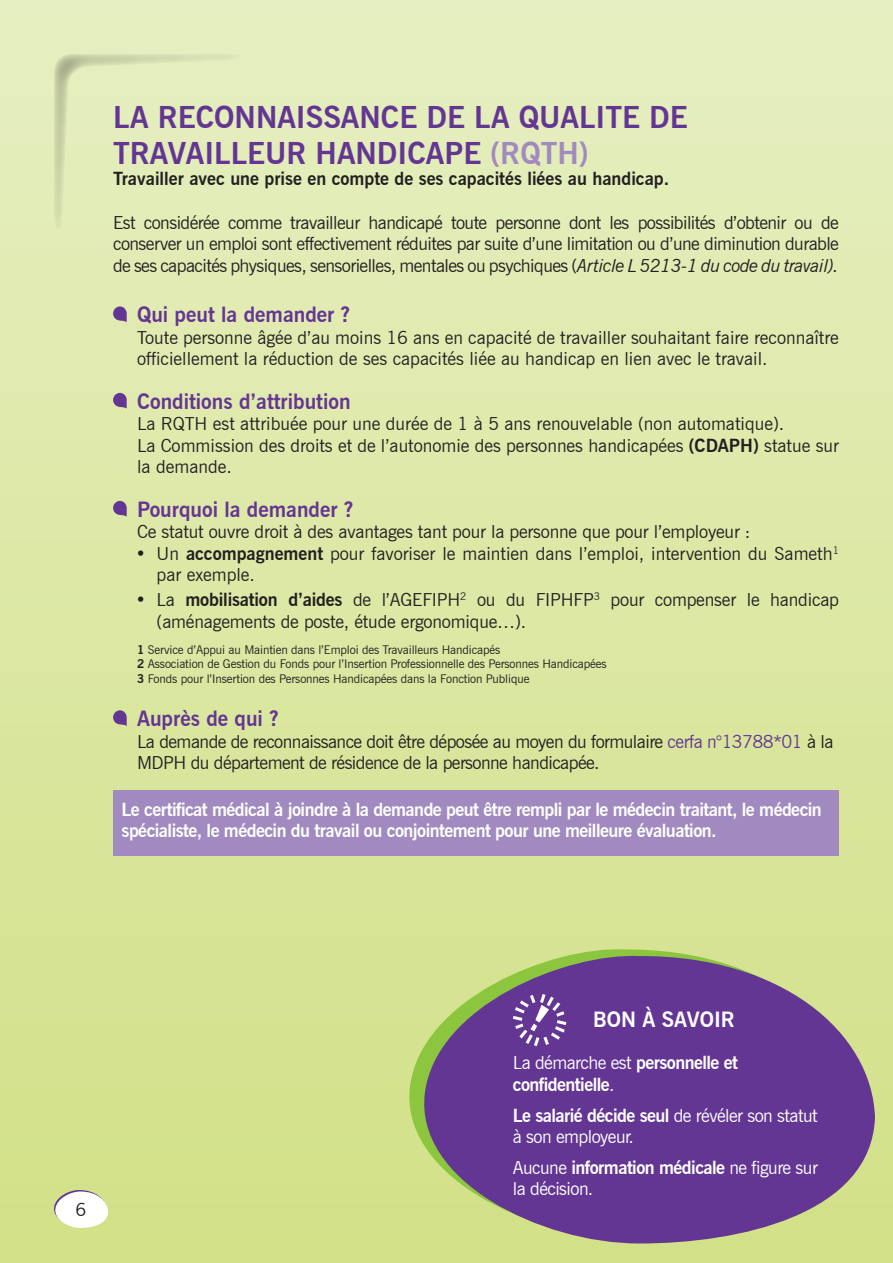
<style>
.page{position:relative;width:893px;height:1263px;background:#fff}
.page>*{position:absolute;margin:0;border:0;box-sizing:border-box;transform-origin:0 0}
.t1{font:700 30px/36px "News Gothic BT";color:#643693}
.t2{font:700 21px "News Gothic BT";color:#643693}
.t3{font:700 21px "News Gothic BT";color:#fff}
.t4{font:18px/21.6px "News Gothic BT";color:#231f20}
.t5{font:700 18px/21.6px "News Gothic BT";letter-spacing:-.03em;color:#fff}
.t6{font:18px/21.6px "News Gothic BT";letter-spacing:-.03em;color:#231f20}
.t7{font:18px/21.6px "News Gothic BT";letter-spacing:-.03em;color:#fff}
.t8{font:700 18px "News Gothic BT";color:#231f20}
.t9{font:12px/14.4px "News Gothic BT";letter-spacing:-.01em;color:#231f20}
.s1{color:#a18abf}
.s2{font-style:italic}
.s3{font-weight:700}
.s4{color:#643693}
.s5{font-weight:400}
</style>
<div class="page">
<div style="left:0;top:0;width:893px;height:1263px;background:linear-gradient(to bottom,#e6efc1,#d1e086)"></div>
<svg style="left:54px;top:54px;width:186px;height:176px;background:#e1eab8"></svg>
<svg style="left:399px;top:946px;width:461px;height:291px;background:#d0e08c"></svg>
<svg style="left:414px;top:953px;width:461px;height:290px;background:#7d5f8e"></svg>
<div style="left:113px;top:790px;width:726px;height:65px;background:#a18abf"></div>
<svg style="left:113px;top:306px;width:14px;height:16px"></svg>
<svg style="left:113px;top:393px;width:14px;height:16px"></svg>
<svg style="left:113px;top:501px;width:14px;height:16px"></svg>
<svg style="left:113px;top:710px;width:14px;height:16px"></svg>
<svg style="left:510px;top:991px;width:60px;height:58px;background:#7c55a4"></svg>
<svg style="left:53px;top:1189px;width:55px;height:39px"></svg>
<h1 class="t1" style="left:113px;top:99px;width:576px">LA RECONNAISSANCE DE LA QUALITE DE<br>TRAVAILLEUR HANDICAPE <span class="s1">(RQTH)</span></h1>
<p class="t8" style="left:113px;top:168px;width:558px">Travailler avec une prise en compte de ses capacités liées au handicap.</p>
<p class="t4" style="left:113px;top:211px;width:727px;text-align:justify">Est considérée comme travailleur handicapé toute personne dont les possibilités d’obtenir ou de conserver un emploi sont effectivement réduites par suite d’une limitation ou d’une diminution durable de ses capacités physiques, sensorielles, mentales ou psychiques (<span class="s2">Article L 5213-1 du code du travail).</span></p>
<p class="t2" style="left:137px;top:302px;width:214px">Qui peut la demander ?</p>
<p class="t4" style="left:137px;top:326px;width:703px">Toute personne âgée d’au moins 16 ans en capacité de travailler souhaitant faire reconnaître officiellement la réduction de ses capacités liée au handicap en lien avec le travail.</p>
<p class="t2" style="left:137px;top:388px;width:215px">Conditions d’attribution</p>
<p class="t4" style="left:137px;top:413px;width:703px">La RQTH est attribuée pour une durée de 1 à 5 ans renouvelable (non automatique).<br>La Commission des droits et de l’autonomie des personnes handicapées <span class="s3">(CDAPH)</span> statue sur la demande.</p>
<p class="t2" style="left:137px;top:496px;width:218px">Pourquoi la demander ?</p>
<p class="t4" style="left:137px;top:521px;width:615px">Ce statut ouvre droit à des avantages tant pour la personne que pour l’employeur :</p>
<p class="t4" style="left:157px;top:542px;width:684px;text-indent:-21px">• Un <span class="s3">accompagnement</span> pour favoriser le maintien dans l’emploi, intervention du Sameth<sup>1 </sup>par exemple.</p>
<p class="t4" style="left:157px;top:589px;width:684px;text-indent:-21px">• La <span class="s3">mobilisation d’aides</span> de l’AGEFIPH<sup>2</sup> ou du FIPHFP<sup>3</sup> pour compenser le handicap (aménagements de poste, étude ergonomique…).</p>
<p class="t9" style="left:137px;top:642px;width:471px"><span class="s3">1</span> Service d’Appui au Maintien dans l’Emploi des Travailleurs Handicapés<br><span class="s3">2</span> Association de Gestion du Fonds pour l’Insertion Professionnelle des Personnes Handicapées<br><span class="s3">3</span> Fonds pour l’Insertion des Personnes Handicapées dans la Fonction Publique</p>
<p class="t2" style="left:137px;top:706px;width:143px">Auprès de qui ?</p>
<p class="t6" style="left:137px;top:730px;width:698px">La demande de reconnaissance doit être déposée au moyen du formulaire <span class="s4">cerfa n°13788*01</span> à la<br>MDPH du département de résidence de la personne handicapée.</p>
<p class="t5" style="left:122px;top:798px;width:702px">Le certificat médical à joindre à la demande peut être rempli par le médecin traitant, le médecin spécialiste, le médecin du travail ou conjointement pour une meilleure évaluation.</p>
<p class="t4" style="left:75px;top:1198px;width:12px">6</p>
<p class="t3" style="left:593px;top:1006px;width:143px">BON à SAVOIR</p>
<p class="t5" style="left:513px;top:1052px;width:227px"><span class="s5">La démarche est</span> personnelle et confidentielle<span class="s5">.</span></p>
<p class="t7" style="left:513px;top:1104px;width:306px"><span class="s3">Le salarié décide seul</span> de révéler son statut à son employeur.</p>
<p class="t7" style="left:513px;top:1156px;width:307px">Aucune <span class="s3">information médicale</span> ne figure sur la décision.</p>
</div>
